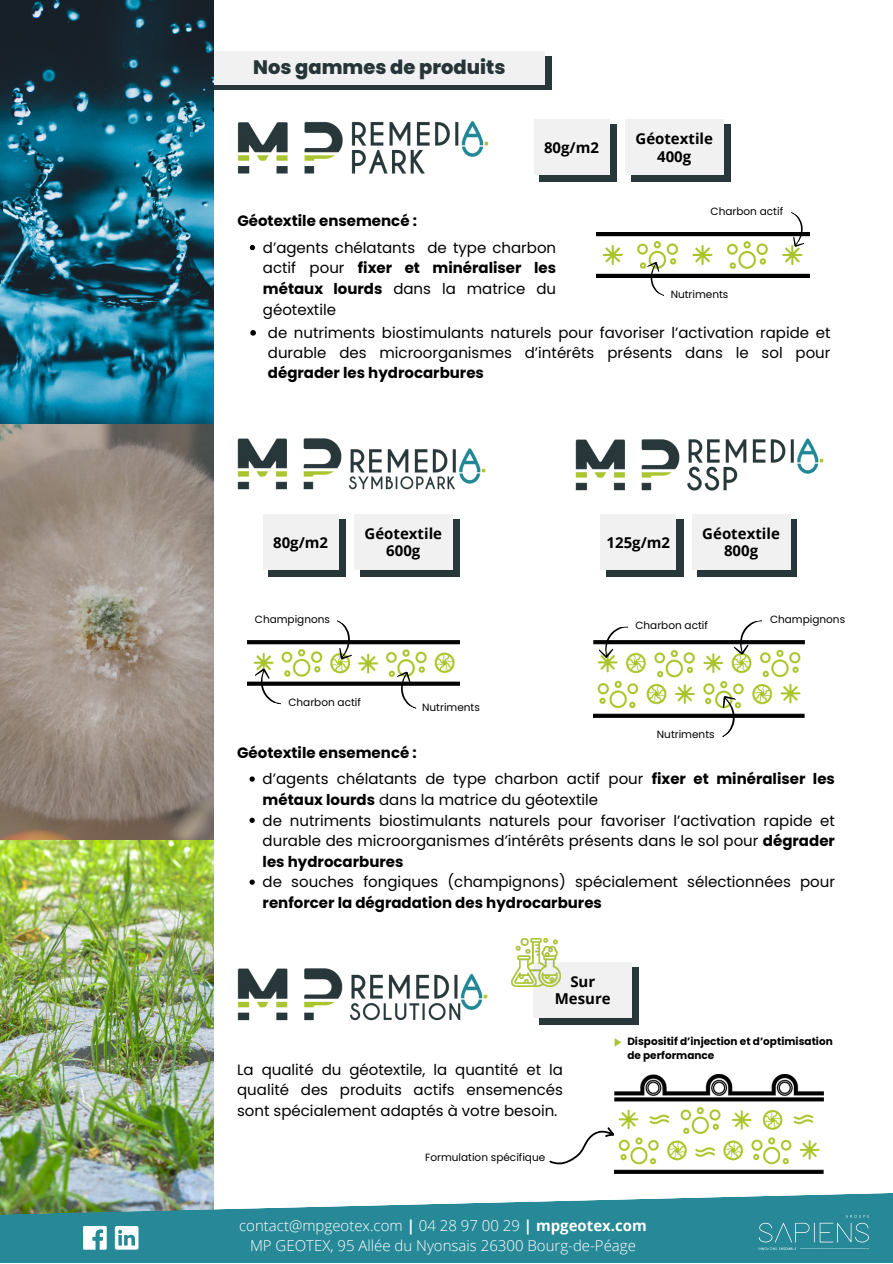
<style>
.page{position:relative;width:893px;height:1264px;background:#fff}
.page>*{position:absolute;margin:0;border:0;box-sizing:border-box;transform-origin:0 0}
.t1{font:800 19.5px "Poppins";color:#263537}
.t2{font:15px/20.5px "Poppins";color:#000;text-align:justify}
.t3{font:300 15px "Open Sans";color:#fff}
.t4{font:700 15px "Open Sans";color:#000}
.t5{font:700 15px "Poppins";color:#000}
.t6{font:10.5px "Poppins";color:#000}
.t7{font:700 10.5px/14px "Poppins";color:#000}
.s1{font-weight:700}
</style>
<div class="page">
<img style="left:0;top:0;width:213px;height:1191px">
<div style="left:171px;top:56px;width:380px;height:33px;background:#283739"></div>
<div style="left:165px;top:51px;width:379px;height:34px;background:#f1f1f1"></div>
<svg style="left:0;top:1191px;width:892px;height:71px;background:#4898a1"></svg>
<svg style="left:115px;top:1225px;width:23px;height:24px"></svg>
<svg style="left:83px;top:1225px;width:24px;height:24px"></svg>
<img style="left:758px;top:1214px;width:113px;height:36px">
<img style="left:237px;top:438px;width:249px;height:52px">
<div style="left:269px;top:519px;width:77px;height:58px;background:#283739"></div>
<div style="left:263px;top:514px;width:75px;height:56px;background:#f1f1f1"></div>
<div style="left:359px;top:519px;width:100px;height:58px;background:#283739"></div>
<div style="left:354px;top:514px;width:98px;height:56px;background:#f1f1f1"></div>
<img style="left:247px;top:641px;width:213px;height:45px">
<svg style="left:321px;top:620px;width:38px;height:43px"></svg>
<svg style="left:254px;top:666px;width:34px;height:39px"></svg>
<svg style="left:393px;top:668px;width:35px;height:41px"></svg>
<svg style="left:249px;top:776px;width:6px;height:5px"></svg>
<svg style="left:249px;top:817px;width:6px;height:6px"></svg>
<svg style="left:249px;top:879px;width:6px;height:5px"></svg>
<img style="left:575px;top:438px;width:249px;height:53px">
<div style="left:606px;top:519px;width:77px;height:58px;background:#283739"></div>
<div style="left:600px;top:514px;width:76px;height:56px;background:#f1f1f1"></div>
<div style="left:697px;top:519px;width:100px;height:58px;background:#283739"></div>
<div style="left:691px;top:514px;width:99px;height:56px;background:#f1f1f1"></div>
<img style="left:593px;top:641px;width:211px;height:76px">
<svg style="left:598px;top:626px;width:32px;height:32px"></svg>
<svg style="left:733px;top:620px;width:33px;height:36px"></svg>
<svg style="left:704px;top:691px;width:40px;height:46px"></svg>
<img style="left:237px;top:121px;width:252px;height:53px">
<div style="left:539px;top:124px;width:77px;height:58px;background:#283739"></div>
<div style="left:534px;top:120px;width:75px;height:55px;background:#f1f1f1"></div>
<div style="left:630px;top:124px;width:100px;height:58px;background:#283739"></div>
<div style="left:625px;top:120px;width:98px;height:55px;background:#f1f1f1"></div>
<img style="left:596px;top:232px;width:213px;height:45px">
<svg style="left:777px;top:212px;width:33px;height:38px"></svg>
<svg style="left:643px;top:259px;width:32px;height:37px"></svg>
<svg style="left:250px;top:245px;width:5px;height:5px"></svg>
<svg style="left:250px;top:330px;width:6px;height:5px"></svg>
<img style="left:237px;top:968px;width:251px;height:53px">
<div style="left:539px;top:967px;width:100px;height:57px;background:#283739"></div>
<div style="left:533px;top:962px;width:99px;height:55px;background:#f1f1f1"></div>
<img style="left:614px;top:1074px;width:209px;height:99px">
<svg style="left:614px;top:1038px;width:7px;height:8px"></svg>
<img style="left:511px;top:938px;width:49px;height:48px">
<svg style="left:549px;top:1125px;width:69px;height:44px"></svg>
<p class="t1" style="left:253px;top:54px;width:254px">Nos gammes de produits</p>
<p class="t5" style="left:237px;top:210px;width:181px">Géotextile ensemencé :</p>
<p class="t4" style="left:544px;top:137px;width:57px">80g/m2</p>
<p class="t4" style="left:635px;top:128px;width:79px">Géotextile</p>
<p class="t4" style="left:657px;top:145px;width:36px">400g</p>
<p class="t6" style="left:710px;top:203px;width:74px">Charbon actif</p>
<p class="t2" style="left:263px;top:237px;width:295px">d’agents chélatants de type charbon actif pour <span class="s1">fixer et minéraliser les métaux lourds</span> dans la matrice du géotextile</p>
<p class="t6" style="left:670px;top:286px;width:59px">Nutriments</p>
<p class="t2" style="left:268px;top:322px;width:564px">de nutriments biostimulants naturels pour favoriser l’activation rapide et durable des microorganismes d’intérêts présents dans le sol pour <span class="s1">dégrader les hydrocarbures</span></p>
<p class="t4" style="left:273px;top:532px;width:57px">80g/m2</p>
<p class="t6" style="left:255px;top:611px;width:77px">Champignons</p>
<p class="t4" style="left:364px;top:523px;width:79px">Géotextile</p>
<p class="t4" style="left:386px;top:540px;width:36px">600g</p>
<p class="t6" style="left:288px;top:694px;width:74px">Charbon actif</p>
<p class="t6" style="left:422px;top:699px;width:59px">Nutriments</p>
<p class="t5" style="left:237px;top:742px;width:181px">Géotextile ensemencé :</p>
<p class="t4" style="left:606px;top:532px;width:65px">125g/m2</p>
<p class="t4" style="left:702px;top:523px;width:79px">Géotextile</p>
<p class="t4" style="left:724px;top:540px;width:36px">800g</p>
<p class="t6" style="left:635px;top:617px;width:74px">Charbon actif</p>
<p class="t6" style="left:770px;top:611px;width:77px">Champignons</p>
<p class="t6" style="left:656px;top:727px;width:59px">Nutriments</p>
<p class="t2" style="left:262px;top:768px;width:573px">d’agents chélatants de type charbon actif pour <span class="s1">fixer et minéraliser les métaux lourds</span> dans la matrice du géotextile</p>
<p class="t2" style="left:262px;top:810px;width:573px">de nutriments biostimulants naturels pour favoriser l’activation rapide et durable des microorganismes d’intérêts présents dans le sol pour <span class="s1">dégrader les hydrocarbures</span></p>
<p class="t2" style="left:262px;top:871px;width:573px">de souches fongiques (champignons) spécialement sélectionnées pour <span class="s1">renforcer la dégradation des hydrocarbures</span></p>
<p class="t4" style="left:570px;top:971px;width:26px">Sur</p>
<p class="t4" style="left:554px;top:988px;width:57px">Mesure</p>
<p class="t2" style="left:237px;top:1059px;width:327px">La qualité du géotextile, la quantité et la qualité des produits actifs ensemencés sont spécialement adaptés à votre besoin.</p>
<p class="t6" style="left:425px;top:1149px;width:122px">Formulation spécifique</p>
<p class="t7" style="left:627px;top:1034px;width:207px">Dispositif d’injection et d’optimisation de performance</p>
<p class="t3" style="left:239px;top:1215px;width:409px">contact@mpgeotex.com <span class="s1">|</span> 04 28 97 00 29 <span class="s1">| mpgeotex.com</span></p>
<p class="t3" style="left:250px;top:1235px;width:387px">MP GEOTEX, 95 Allée du Nyonsais 26300 Bourg-de-Péage</p>
</div>
